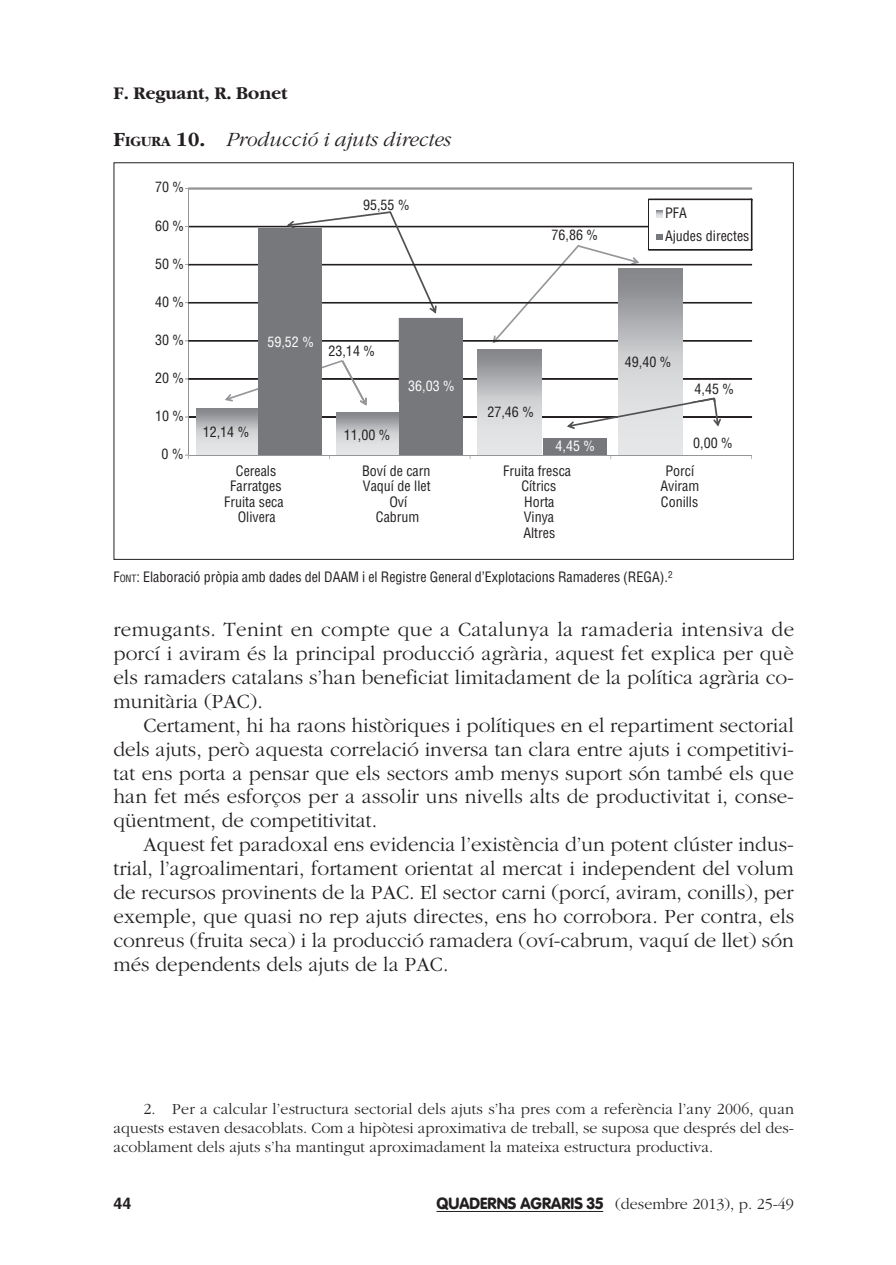
<style>
.page{position:relative;width:896px;height:1265px;background:#fff}
.page>*{position:absolute;margin:0;border:0;box-sizing:border-box;transform-origin:0 0}
.Z{font:300 21px/23.8px "Garamond";color:#231f20;text-align:justify}
.F{font:italic 300 21px "Garamond";color:#231f20}
.t1{font:700 18.4px "Garamond";color:#231f20}
.N{font:300 16px/19.2px "Garamond";color:#231f20;text-align:justify}
.t2{font:700 16px "Helvetica LT Std";color:#231f20}
.Taula_-_Notes{font:condensed 14px/15.4px "Helvetica LT Std";color:#231f20;text-align:center}
.t3{font:condensed 14px "Helvetica LT Std";color:#fff}
.s1{font-weight:700;font-style:normal}
.s2{font-weight:700;font-style:normal;font-size:14.6px}
.s3{font-style:inherit}
.s4{font-size:9.8px}
.s5{font-family:"VAG Rounded Std";font-weight:900}
</style>
<div class="page">
<hr style="left:436px;top:1211px;width:167px;height:1px;background:#231f20">
<div style="left:188px;top:226px;width:461px;height:1px;border:1px solid #231f20"></div>
<hr style="left:189px;top:188px;width:562px;height:1px;background:#939598">
<svg style="left:322px;top:244px;width:281px;height:158px"></svg>
<hr style="left:188px;top:188px;width:1px;height:214px;background:#939598">
<svg style="left:287px;top:211px;width:150px;height:102px"></svg>
<svg style="left:493px;top:245px;width:146px;height:98px"></svg>
<div style="left:188px;top:264px;width:564px;height:1px;border:1px solid #231f20"></div>
<div style="left:188px;top:302px;width:564px;height:1px;border:1px solid #231f20"></div>
<div style="left:188px;top:340px;width:564px;height:1px;border:1px solid #231f20"></div>
<div style="left:188px;top:378px;width:564px;height:1px;border:1px solid #231f20"></div>
<div style="left:188px;top:416px;width:564px;height:1px;border:1px solid #231f20"></div>
<img style="left:478px;top:350px;width:64px;height:105px">
<img style="left:618px;top:268px;width:64px;height:187px">
<div style="left:543px;top:438px;width:64px;height:17px;background:#76787b"></div>
<div style="left:399px;top:318px;width:63px;height:137px;background:#76787b"></div>
<div style="left:258px;top:228px;width:64px;height:227px;background:#76787b"></div>
<hr style="left:188px;top:402px;width:1px;height:53px;background:#939598">
<hr style="left:189px;top:455px;width:562px;height:1px;background:#939598">
<svg style="left:225px;top:360px;width:142px;height:46px"></svg>
<svg style="left:567px;top:397px;width:154px;height:32px"></svg>
<svg style="left:647px;top:198px;width:106px;height:53px"></svg>
<p class="t1" style="left:113px;top:83px;width:175px">F. Reguant, R. Bonet</p>
<p class="F" style="left:113px;top:129px;width:339px"><span class="s1">F</span><span class="s2">IGURA</span> <span class="s1">10.</span> Producció i ajuts directes</p>
<p class="Taula_-_Notes" style="left:155px;top:179px;width:31px">70 %</p>
<p class="Taula_-_Notes" style="left:155px;top:218px;width:31px">60 %</p>
<p class="Taula_-_Notes" style="left:155px;top:256px;width:31px">50 %</p>
<p class="Taula_-_Notes" style="left:155px;top:294px;width:31px">40 %</p>
<p class="Taula_-_Notes" style="left:155px;top:332px;width:31px">30 %</p>
<p class="Taula_-_Notes" style="left:155px;top:370px;width:31px">20 %</p>
<p class="Taula_-_Notes" style="left:155px;top:408px;width:31px">10 %</p>
<p class="Taula_-_Notes" style="left:162px;top:446px;width:24px">0 %</p>
<p class="Taula_-_Notes" style="left:363px;top:197px;width:48px">95,55 %</p>
<p class="Taula_-_Notes" style="left:551px;top:227px;width:48px">76,86 %</p>
<p class="Taula_-_Notes" style="left:665px;top:201px;width:86px;line-height:23.2px;text-align:left">PFA<br>Ajudes directes</p>
<p class="t3" style="left:267px;top:333px;width:48px">59,52 %</p>
<p class="Taula_-_Notes" style="left:328px;top:343px;width:48px">23,14 %</p>
<p class="Taula_-_Notes" style="left:203px;top:424px;width:48px">12,14 %</p>
<p class="Taula_-_Notes" style="left:344px;top:427px;width:48px">11,00 %</p>
<p class="t3" style="left:408px;top:377px;width:48px">36,03 %</p>
<p class="Taula_-_Notes" style="left:487px;top:404px;width:48px">27,46 %</p>
<p class="Taula_-_Notes" style="left:625px;top:353px;width:48px">49,40 %</p>
<p class="Taula_-_Notes" style="left:695px;top:380px;width:41px">4,45 %</p>
<p class="t3" style="left:555px;top:437px;width:41px">4,45 %</p>
<p class="Taula_-_Notes" style="left:693px;top:435px;width:41px">0,00 %</p>
<p class="Taula_-_Notes" style="left:224px;top:463px;width:61px">Cereals<br>Farratges<br>Fruita seca<br>Olivera</p>
<p class="Taula_-_Notes" style="left:362px;top:463px;width:70px">Boví de carn<br>Vaquí de llet<br>Oví<br>Cabrum</p>
<p class="Taula_-_Notes" style="left:503px;top:463px;width:70px">Fruita fresca<br>Cítrics<br>Horta<br>Vinya<br>Altres</p>
<p class="Taula_-_Notes" style="left:660px;top:463px;width:40px">Porcí<br>Aviram<br>Conills</p>
<p class="Taula_-_Notes" style="left:113px;top:569px;width:561px"><span class="s3">F</span><span class="s4">ont</span>: Elaboració pròpia amb dades del DAAM i el Registre General d’Explotacions Ramaderes (REGA).<sup>2</sup></p>
<p class="Z" style="left:113px;top:618px;width:682px">remugants. Tenint en compte que a Catalunya la ramaderia intensiva de porcí i aviram és la principal producció agrària, aquest fet explica per què els ramaders catalans s’han beneficiat limitadament de la política agrària co&shy;munitària (PAC).</p>
<p class="Z" style="left:113px;top:713px;width:682px;text-indent:30px">Certament, hi ha raons històriques i polítiques en el repartiment sectorial dels ajuts, però aquesta correlació inversa tan clara entre ajuts i competitivi&shy;tat ens porta a pensar que els sectors amb menys suport són també els que han fet més esforços per a assolir uns nivells alts de productivitat i, conse&shy;qüentment, de competitivitat.</p>
<p class="Z" style="left:113px;top:833px;width:682px;text-indent:30px">Aquest fet paradoxal ens evidencia l’existència d’un potent clúster indus&shy;trial, l’agroalimentari, fortament orientat al mercat i independent del volum de recursos provinents de la PAC. El sector carni (porcí, aviram, conills), per exemple, que quasi no rep ajuts directes, ens ho corrobora. Per contra, els conreus (fruita seca) i la producció ramadera (oví-cabrum, vaquí de llet) són més dependents dels ajuts de la PAC.</p>
<p class="N" style="left:113px;top:1099px;width:682px;text-indent:30px">2. Per a calcular l’estructura sectorial dels ajuts s’ha pres com a referència l’any 2006, quan aquests estaven desacoblats. Com a hipòtesi aproximativa de treball, se suposa que després del des&shy;acoblament dels ajuts s’ha mantingut aproximadament la mateixa estructura productiva.</p>
<p class="t2" style="left:113px;top:1193px;width:19px">44</p>
<p class="N" style="left:436px;top:1194px;width:359px"><span class="s5">QUADERNS AGRARIS 35</span> (desembre 2013), p. 25-49</p>
</div>
